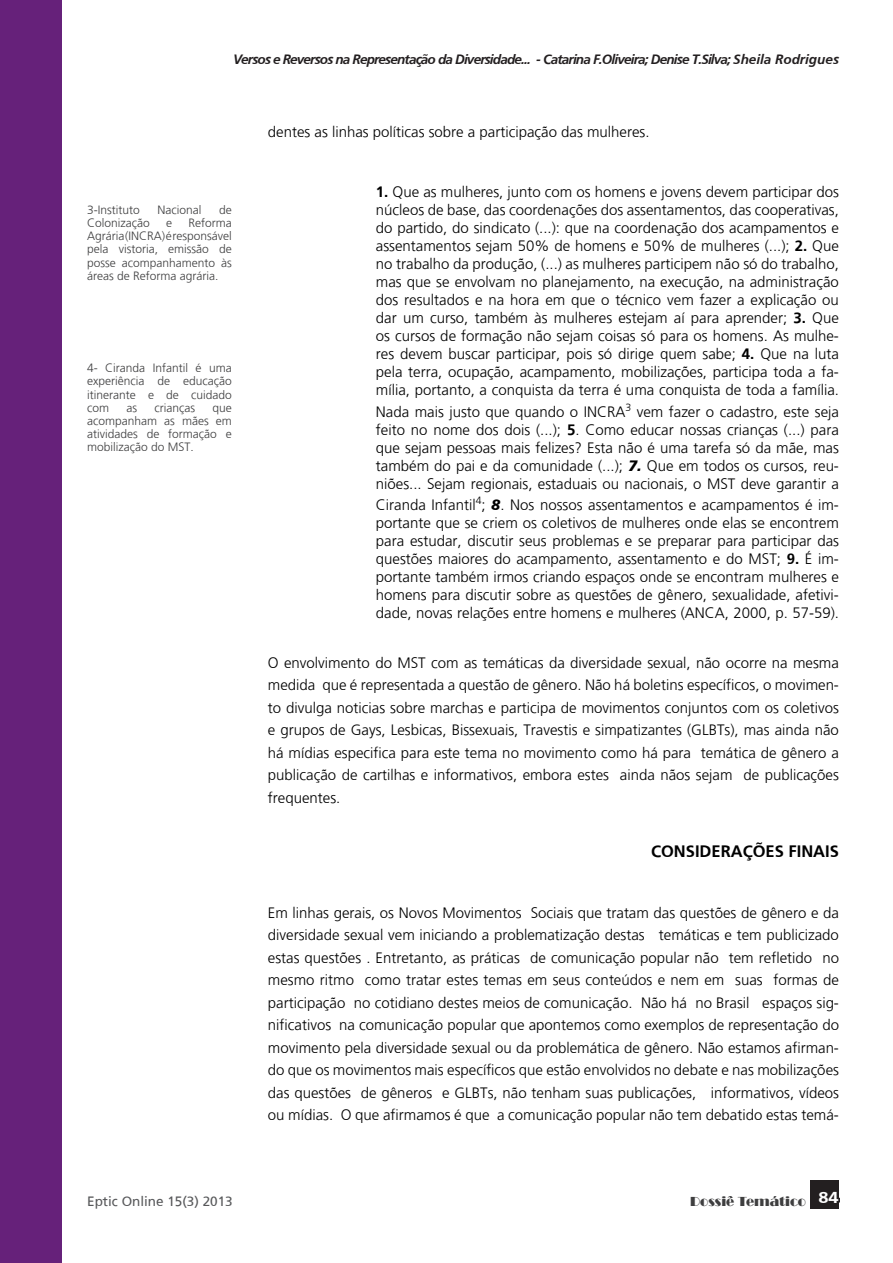
<style>
.page{position:relative;width:893px;height:1263px;background:#fff}
.page>*{position:absolute;margin:0;border:0;box-sizing:border-box;transform-origin:0 0}
.rev_subtitulos{font:700 16.5px "Frutiger";color:#000}
.rev_citaçao{font:300 15px/18px "Frutiger";color:#000;text-align:justify}
.rev_artigo{font:300 15px/22.5px "Frutiger";color:#000;text-align:justify}
.t1{font:italic 700 13.5px "Frutiger";letter-spacing:-.06em;color:#231f20}
.t2{font:13.5px "Frutiger";color:#57585a}
.t3{font:13.5px "Broadway";color:#3e3e3f}
.rev_nota_de_rodapé{font:300 12px/13.2px "Frutiger";color:#3e3e3f;text-align:justify}
.s1{font-weight:700}
.s2{font-weight:900;font-style:italic}
</style>
<div class="page">
<div style="left:811px;top:1180px;width:28px;height:29px;background:#231f20"></div>
<div style="left:0;top:0;width:62px;height:1263px;background:#66217a"></div>
<p class="t1" style="left:233px;top:52px;width:607px">Versos e Reversos na Representação da Diversidade... - Catarina F.Oliveira; Denise T.Silva; Sheila Rodrigues</p>
<p class="rev_nota_de_rodapé" style="left:87px;top:203px;width:54px">3-Instituto</p>
<p class="rev_nota_de_rodapé" style="left:157px;top:203px;width:46px">Nacional</p>
<p class="rev_nota_de_rodapé" style="left:219px;top:203px;width:14px">de</p>
<p class="rev_nota_de_rodapé" style="left:87px;top:216px;width:64px">Colonização</p>
<p class="rev_nota_de_rodapé" style="left:166px;top:216px;width:7px">e</p>
<p class="rev_nota_de_rodapé" style="left:87px;top:216px;width:146px;text-indent:101px">Reforma Agrária (INCRA) é responsável pela vistoria, emissão de posse acompanhamento às áreas de Reforma agrária.</p>
<p class="rev_nota_de_rodapé" style="left:87px;top:361px;width:146px">4- Ciranda Infantil é uma experiência de educação itinerante e de cuidado com</p>
<p class="rev_nota_de_rodapé" style="left:126px;top:401px;width:12px">as</p>
<p class="rev_nota_de_rodapé" style="left:154px;top:401px;width:42px">crianças</p>
<p class="rev_nota_de_rodapé" style="left:87px;top:401px;width:146px;text-indent:125px">que acompanham as mães em atividades de formação e mobilização do MST.</p>
<p class="rev_artigo" style="left:268px;top:120px;width:383px">dentes as linhas políticas sobre a participação das mulheres.</p>
<p class="rev_citaçao" style="left:376px;top:183px;width:465px"><span class="s1">1.</span> Que as mulheres, junto com os homens e jovens devem participar dos núcleos de base, das coordenações dos assentamentos, das cooperativas, do partido, do sindicato (...): que na coordenação dos acampamentos e assentamentos sejam 50% de homens e 50% de mulheres (...); <span class="s1">2.</span> Que no trabalho da produção, (...) as mulheres participem não só do trabalho, mas que se envolvam no planejamento, na execução, na administração dos resultados e na hora em que o técnico vem fazer a explicação ou dar um curso, também às mulheres estejam aí para aprender; <span class="s1">3.</span> Que os cursos de formação não sejam coisas só para os homens. As mulhe&shy;res devem buscar participar, pois só dirige quem sabe; <span class="s1">4.</span> Que na luta pela terra, ocupação, acampamento, mobilizações, participa toda a fa&shy;mília, portanto, a conquista da terra é uma conquista de toda a família.</p>
<p class="rev_citaçao" style="left:376px;top:402px;width:465px">Nada mais justo que quando o INCRA<sup>3</sup> vem fazer o cadastro, este seja feito no nome dos dois (...); <span class="s1">5</span>. Como educar nossas crianças (...) para que sejam pessoas mais felizes? Esta não é uma tarefa só da mãe, mas também do pai e da comunidade (...); <span class="s2">7.</span> Que em todos os cursos, reu&shy;niões... Sejam regionais, estaduais ou nacionais, o MST deve garantir a</p>
<p class="rev_citaçao" style="left:376px;top:496px;width:465px">Ciranda Infantil<sup>4</sup>; <span class="s2">8</span>. Nos nossos assentamentos e acampamentos é im&shy;portante que se criem os coletivos de mulheres onde elas se encontrem para estudar, discutir seus problemas e se preparar para participar das questões maiores do acampamento, assentamento e do MST; <span class="s1">9.</span> É im&shy;portante também irmos criando espaços onde se encontram mulheres e homens para discutir sobre as questões de gênero, sexualidade, afetivi&shy;dade, novas relações entre homens e mulheres (ANCA, 2000, p. 57-59).</p>
<p class="rev_artigo" style="left:268px;top:651px;width:573px">O envolvimento do MST com as temáticas da diversidade sexual, não ocorre na mesma medida que é representada a questão de gênero. Não há boletins específicos, o movimen&shy;to divulga noticias sobre marchas e participa de movimentos conjuntos com os coletivos e grupos de Gays, Lesbicas, Bissexuais, Travestis e simpatizantes (GLBTs), mas ainda não há mídias especifica para este tema no movimento como há para temática de gênero a publicação de cartilhas e informativos, embora estes ainda nãos sejam de publicações frequentes.</p>
<p class="rev_subtitulos" style="left:651px;top:842px;width:189px">CONSIDERAÇÕES FINAIS</p>
<p class="rev_artigo" style="left:268px;top:901px;width:573px">Em linhas gerais, os Novos Movimentos Sociais que tratam das questões de gênero e da diversidade sexual vem iniciando a problematização destas temáticas e tem publicizado estas questões . Entretanto, as práticas de comunicação popular não tem refletido no mesmo ritmo como tratar estes temas em seus conteúdos e nem em suas formas de participação no cotidiano destes meios de comunicação. Não há no Brasil espaços sig&shy;nificativos na comunicação popular que apontemos como exemplos de representação do movimento pela diversidade sexual ou da problemática de gênero. Não estamos afirman&shy;do que os movimentos mais específicos que estão envolvidos no debate e nas mobilizações das questões de gêneros e GLBTs, não tenham suas publicações, informativos, vídeos ou mídias. O que afirmamos é que a comunicação popular não tem debatido estas temá-</p>
<p class="t2" style="left:87px;top:1193px;width:147px">Eptic Online 15(3) 2013</p>
<p class="t3" style="left:690px;top:1194px;width:150px">Dossiê Temático <sup>84</sup></p>
</div>
